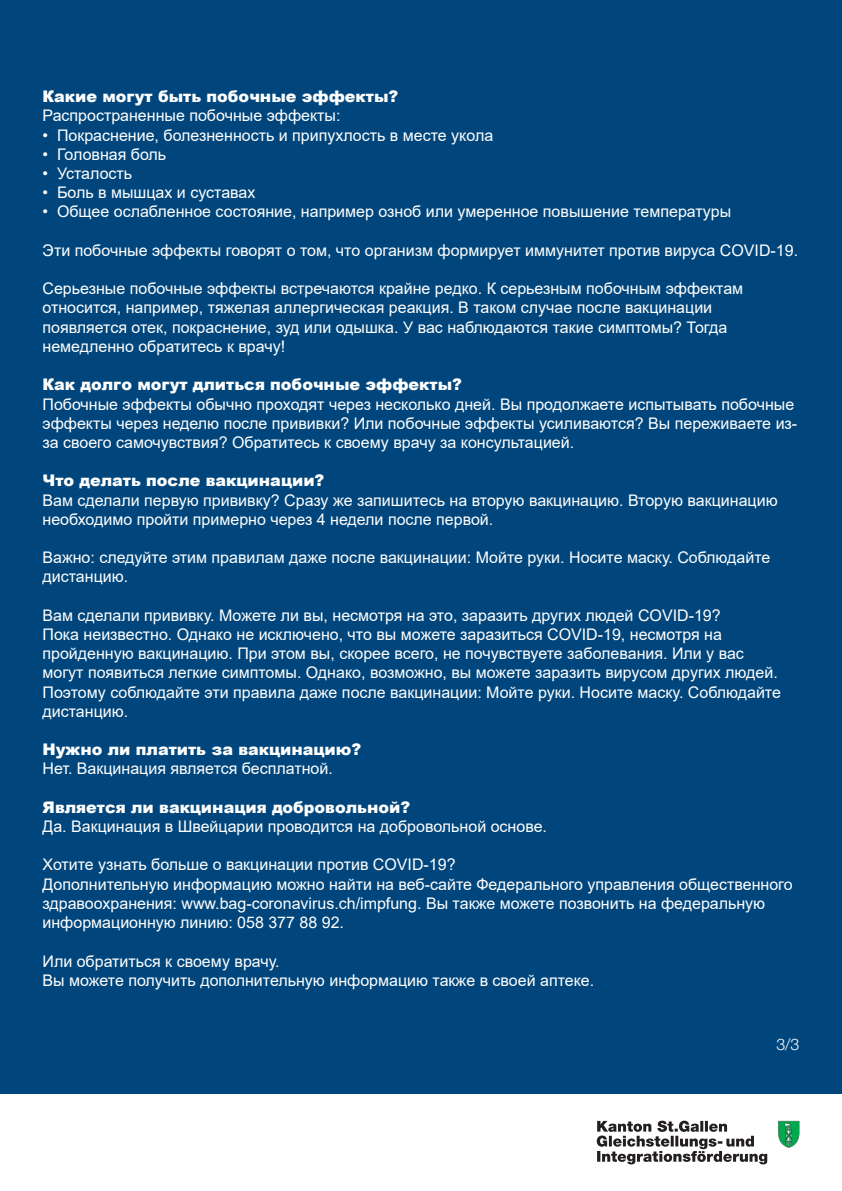
<style>
.page{position:relative;width:842px;height:1191px;background:#fff}
.page>*{position:absolute;margin:0;border:0;box-sizing:border-box;transform-origin:0 0}
.t1{font:16px/19.2px "Arial";color:#fff}
.t2{font:900 16px "Arial";color:#fff}
.t3{font:300 16px "Helvetica Neue LT Std";color:#fff}
</style>
<div class="page">
<div style="left:0;top:0;width:842px;height:1093px;background:#00467c"></div>
<svg style="left:597px;top:1120px;width:170px;height:44px"></svg>
<svg style="left:778px;top:1120px;width:21px;height:28px"></svg>
<p class="t2" style="left:43px;top:85px;width:357px">Какие могут быть побочные эффекты?</p>
<p class="t1" style="left:43px;top:106px;width:300px">Распространенные побочные эффекты:</p>
<p class="t1" style="left:43px;top:125px;width:452px">• Покраснение, болезненность и припухлость в месте укола</p>
<p class="t1" style="left:43px;top:144px;width:125px">• Головная боль</p>
<p class="t1" style="left:43px;top:164px;width:91px">• Усталость</p>
<p class="t1" style="left:43px;top:183px;width:214px">• Боль в мышцах и суставах</p>
<p class="t1" style="left:43px;top:202px;width:690px">• Общее ослабленное состояние, например озноб или умеренное повышение температуры</p>
<p class="t1" style="left:43px;top:240px;width:757px">Эти побочные эффекты говорят о том, что организм формирует иммунитет против вируса COVID-19.</p>
<p class="t1" style="left:43px;top:279px;width:702px">Серьезные побочные эффекты встречаются крайне редко. К серьезным побочным эффектам относится, например, тяжелая аллергическая реакция. В таком случае после вакцинации появляется отек, покраснение, зуд или одышка. У вас наблюдаются такие симптомы? Тогда немедленно обратитесь к врачу!</p>
<p class="t2" style="left:43px;top:373px;width:421px">Как долго могут длиться побочные эффекты?</p>
<p class="t1" style="left:43px;top:394px;width:756px">Побочные эффекты обычно проходят через несколько дней. Вы продолжаете испытывать побочные эффекты через неделю после прививки? Или побочные эффекты усиливаются? Вы переживаете из&shy;за своего самочувствия? Обратитесь к своему врачу за консультацией.</p>
<p class="t2" style="left:43px;top:469px;width:283px">Что делать после вакцинации?</p>
<p class="t1" style="left:43px;top:490px;width:737px">Вам сделали первую прививку? Сразу же запишитесь на вторую вакцинацию. Вторую вакцинацию необходимо пройти примерно через 4 недели после первой.</p>
<p class="t1" style="left:43px;top:548px;width:729px">Важно: следуйте этим правилам даже после вакцинации: Мойте руки. Носите маску. Соблюдайте дистанцию.</p>
<p class="t1" style="left:43px;top:605px;width:680px">Вам сделали прививку. Можете ли вы, несмотря на это, заразить других людей COVID-19?</p>
<p class="t1" style="left:43px;top:624px;width:740px">Пока неизвестно. Однако не исключено, что вы можете заразиться COVID-19, несмотря на пройденную вакцинацию. При этом вы, скорее всего, не почувствуете заболевания. Или у вас могут появиться легкие симптомы. Однако, возможно, вы можете заразить вирусом других людей.<br>Поэтому соблюдайте эти правила даже после вакцинации: Мойте руки. Носите маску. Соблюдайте дистанцию.</p>
<p class="t2" style="left:43px;top:738px;width:320px">Нужно ли платить за вакцинацию?</p>
<p class="t1" style="left:43px;top:759px;width:292px">Нет. Вакцинация является бесплатной.</p>
<p class="t2" style="left:43px;top:795px;width:369px">Является ли вакцинация добровольной?</p>
<p class="t1" style="left:43px;top:816px;width:506px">Да. Вакцинация в Швейцарии проводится на добровольной основе.</p>
<p class="t1" style="left:43px;top:855px;width:415px">Хотите узнать больше о вакцинации против COVID-19?</p>
<p class="t1" style="left:43px;top:874px;width:752px">Дополнительную информацию можно найти на веб-сайте Федерального управления общественного здравоохранения: www.bag-coronavirus.ch/impfung. Вы также можете позвонить на федеральную информационную линию: 058 377 88 92.</p>
<p class="t1" style="left:43px;top:951px;width:239px">Или обратиться к своему врачу.</p>
<p class="t1" style="left:43px;top:970px;width:553px">Вы можете получить дополнительную информацию также в своей аптеке.</p>
<p class="t3" style="left:776px;top:1034px;width:25px">3/3</p>
</div>
